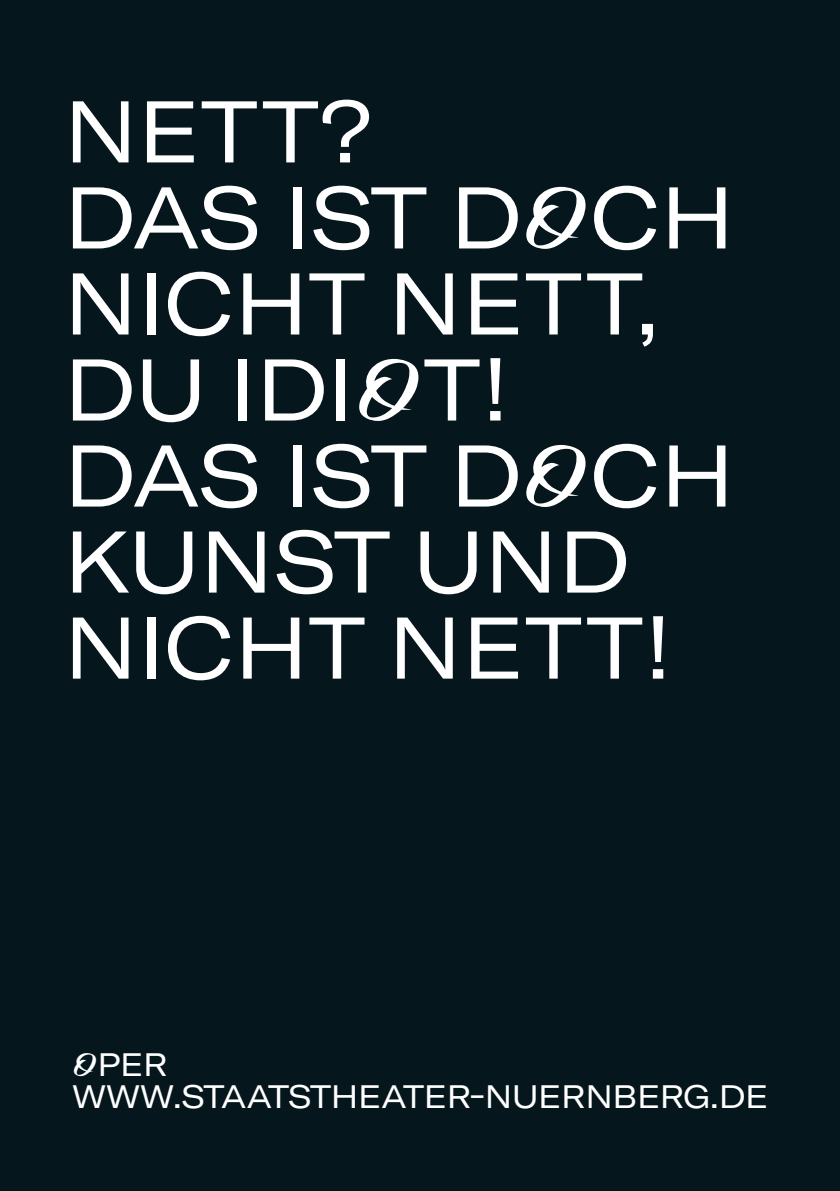
<style>
.page{position:relative;width:840px;height:1191px;background:#fff}
.page>*{position:absolute;margin:0;border:0;box-sizing:border-box;transform-origin:0 0}
.t1{font:expanded 86px/86px "GT America SN";color:#fff}
.t2{font:expanded 32px "GT America";letter-spacing:-.01em;color:#fff}
.t3{font:expanded 32px "GT America SN";color:#fff}
</style>
<div class="page">
<div style="left:0;top:0;width:839px;height:1191px;background:#05171d"></div>
<p class="t1" style="left:64px;top:89px;width:672px">NETT?<br>DAS IST DOCH<br>NICHT NETT,<br>DU IDIOT!<br>DAS IST DOCH<br>KUNST UND<br>NICHT NETT!</p>
<p class="t3" style="left:72px;top:1046px;width:97px">OPER</p>
<p class="t2" style="left:72px;top:1078px;width:697px">WWW.STAATSTHEATER-NUERNBERG.DE</p>
</div>
